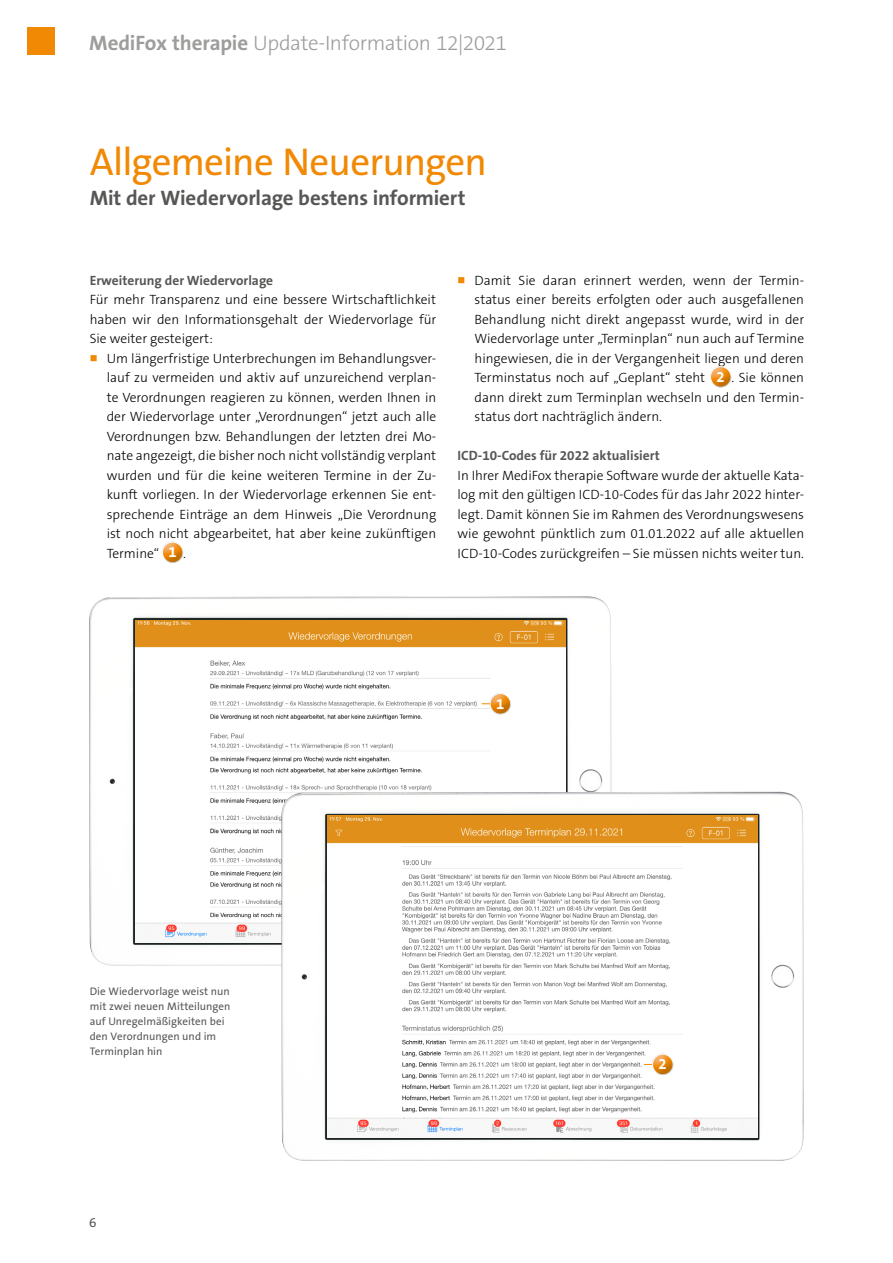
<style>
.page{position:relative;width:893px;height:1263px;background:#fff}
.page>*{position:absolute;margin:0;border:0;box-sizing:border-box;transform-origin:0 0}
.t1{font:39px "The Sans B5 Plain";letter-spacing:-.02em;color:#f18904}
.t2{font:300 21px "The Sans B3";letter-spacing:-.015em;color:#9d9d9c}
.t3{font:700 21px "The Sans B7";letter-spacing:-.005em;color:#575756}
.t4{font:700 15px "The Sans B7";color:#fff}
.t5{font:300 13.5px/19.5px "The Sans B3";color:#000;text-align:justify}
.t6{font:700 13.5px "The Sans B7";color:#575756}
.t7{font:13.5px "The Sans B5 Plain";color:#575756}
.t8{font:10.95px/15px "The Sans B5 Plain";letter-spacing:.005em;color:#575756}
.s1{font-family:"The Sans B7";font-weight:700}
.s2{font-family:"The Sans B7";font-weight:700;font-size:15px;color:#fff}
</style>
<div class="page">
<div style="left:28px;top:28px;width:27px;height:27px;background:#f18904"></div>
<div style="left:155px;top:540px;width:39px;height:25px;background:#000;opacity:.2"></div>
<div style="left:703px;top:365px;width:39px;height:25px;background:#000;opacity:.2"></div>
<img style="left:89px;top:596px;width:523px;height:370px">
<img style="left:135px;top:620px;width:430px;height:322px">
<img style="left:280px;top:791px;width:524px;height:370px">
<img style="left:328px;top:815px;width:429px;height:322px">
<div style="left:479px;top:684px;width:39px;height:32px;background:#fff"></div>
<div style="left:483px;top:691px;width:39px;height:26px;background:#000;opacity:.2"></div>
<div style="left:641px;top:1044px;width:39px;height:33px;background:#fff"></div>
<div style="left:645px;top:1052px;width:39px;height:25px;background:#000;opacity:.2"></div>
<h2 class="t2" style="left:89px;top:32px;width:419px"><span class="s1">MediFox therapie</span> Update-Information 12|2021</h2>
<h1 class="t1" style="left:90px;top:141px;width:399px">Allgemeine Neuerungen</h1>
<h2 class="t3" style="left:90px;top:186px;width:378px">Mit der Wiedervorlage bestens informiert</h2>
<p class="t6" style="left:90px;top:273px;width:185px">Erweiterung der Wiedervorlage</p>
<p class="t5" style="left:90px;top:291px;width:348px">Für mehr Transparenz und eine bessere Wirtschaftlichkeit haben wir den Informationsgehalt der Wiedervorlage für Sie weiter gesteigert:</p>
<p class="t5" style="left:107px;top:349px;width:331px">Um längerfristige Unterbrechungen im Behandlungsver&shy;lauf zu vermeiden und aktiv auf unzureichend verplan&shy;te Verordnungen reagieren zu können, werden Ihnen in der Wiedervorlage unter „Verordnungen“ jetzt auch alle Verordnungen bzw. Behandlungen der letzten drei Mo&shy;nate angezeigt, die bisher noch nicht vollständig verplant wurden und für die keine weiteren Termine in der Zu&shy;kunft vorliegen. In der Wiedervorlage erkennen Sie ent&shy;sprechende Einträge an dem Hinweis „Die Verordnung ist noch nicht abgearbeitet, hat aber keine zukünftigen Termine“ <span class="s2">1</span> .</p>
<p class="t5" style="left:475px;top:271px;width:331px">Damit Sie daran erinnert werden, wenn der Termin&shy;status einer bereits erfolgten oder auch ausgefallenen Behandlung nicht direkt angepasst wurde, wird in der Wiedervorlage unter „Terminplan“ nun auch auf Termine hingewiesen, die in der Vergangenheit liegen und deren Terminstatus noch auf „Geplant“ steht <span class="s2">2</span> . Sie können dann direkt zum Terminplan wechseln und den Termin&shy;status dort nachträglich ändern.</p>
<p class="t6" style="left:458px;top:448px;width:204px">ICD-10-Codes für 2022 aktualisiert</p>
<p class="t5" style="left:458px;top:466px;width:348px">In Ihrer MediFox therapie Software wurde der aktuelle Kata&shy;log mit den gültigen ICD-10-Codes für das Jahr 2022 hinter&shy;legt. Damit können Sie im Rahmen des Verordnungswesens wie gewohnt pünktlich zum 01.01.2022 auf alle aktuellen ICD-10-Codes zurückgreifen – Sie müssen nichts weiter tun.</p>
<p class="t4" style="left:496px;top:696px;width:10px">1</p>
<p class="t8" style="left:90px;top:985px;width:142px">Die Wiedervorlage weist nun mit zwei neuen Mitteilungen auf Unregelmäßigkeiten bei den Verordnungen und im<br>Terminplan hin</p>
<p class="t7" style="left:89px;top:1215px;width:9px">6</p>
<p class="t4" style="left:659px;top:1056px;width:10px">2</p>
</div>
